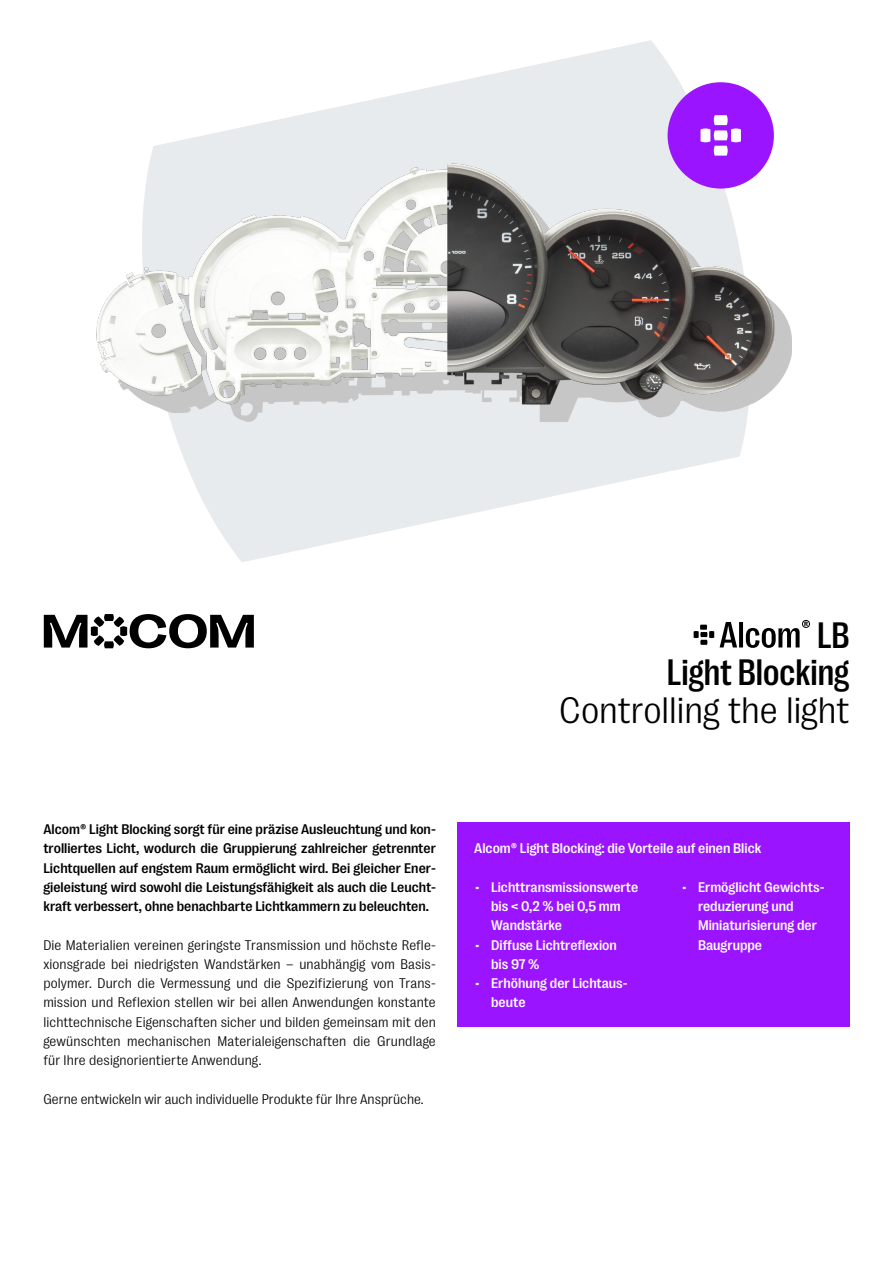
<style>
.page{position:relative;width:893px;height:1263px;background:#fff}
.page>*{position:absolute;margin:0;border:0;box-sizing:border-box;transform-origin:0 0}
.t1{font:300 37.5px "Granula";color:#000}
.t2{font:500 37.5px/37.5px "Granula Compact";color:#000;text-align:right}
.t3{font:300 14.25px/19.4px "Granula";color:#000;text-align:justify}
.t4{font:500 14.25px/19.4px "Granula";color:#000;text-align:justify}
.t5{font:500 14.25px/19.4px "Granula";color:#fff}
</style>
<div class="page">
<svg style="left:694px;top:625px;width:20px;height:20px"></svg>
<svg style="left:720px;top:620px;width:90px;height:28px"></svg>
<div style="left:457px;top:822px;width:393px;height:205px;background:#9b14ff"></div>
<svg style="left:44px;top:614px;width:210px;height:34px"></svg>
<svg style="left:205px;top:40px;width:547px;height:522px"></svg>
<img style="left:96px;top:106px;width:696px;height:399px">
<div style="left:668px;top:82px;width:106px;height:107px;background:#9b14ff;border-radius:50%"></div>
<svg style="left:700px;top:115px;width:41px;height:41px"></svg>
<p class="t4" style="left:43px;top:819px;width:394px">Alcom® Light Blocking sorgt für eine präzise Ausleuchtung und kon&shy;trolliertes Licht, wodurch die Gruppierung zahlreicher getrennter Lichtquellen auf engstem Raum ermöglicht wird. Bei gleicher Ener&shy;gieleistung wird sowohl die Leistungsfähigkeit als auch die Leucht&shy;kraft verbessert, ohne benachbarte Lichtkammern zu beleuchten.</p>
<p class="t3" style="left:43px;top:935px;width:394px">Die Materialien vereinen geringste Transmission und höchste Refle&shy;xionsgrade bei niedrigsten Wandstärken – unabhängig vom Basis&shy;polymer. Durch die Vermessung und die Spezifizierung von Trans&shy;mission und Reflexion stellen wir bei allen Anwendungen konstante lichttechnische Eigenschaften sicher und bilden gemeinsam mit den gewünschten mechanischen Materialeigenschaften die Grundlage für Ihre designorientierte Anwendung.</p>
<p class="t3" style="left:43px;top:1089px;width:382px">Gerne entwickeln wir auch individuelle Produkte für Ihre Ansprüche.</p>
<h1 class="t2" style="left:667px;top:616px;width:184px">LB<br>Light Blocking</h1>
<h1 class="t1" style="left:559px;top:690px;width:292px">Controlling the light</h1>
<p class="t5" style="left:474px;top:838px;width:289px">Alcom® Light Blocking: die Vorteile auf einen Blick</p>
<p class="t5" style="left:491px;top:877px;width:149px;text-indent:-17px">• Lichttransmissionswerte bis &lt; 0,2 % bei 0,5 mm<br>Wandstärke</p>
<p class="t5" style="left:491px;top:935px;width:127px;text-indent:-17px">• Diffuse Lichtreflexion bis 97 %</p>
<p class="t5" style="left:491px;top:973px;width:138px;text-indent:-17px">• Erhöhung der Lichtaus&shy;beute</p>
<p class="t5" style="left:698px;top:877px;width:128px;text-indent:-17px">• Ermöglicht Gewichts&shy;reduzierung und<br>Miniaturisierung der<br>Baugruppe</p>
</div>
